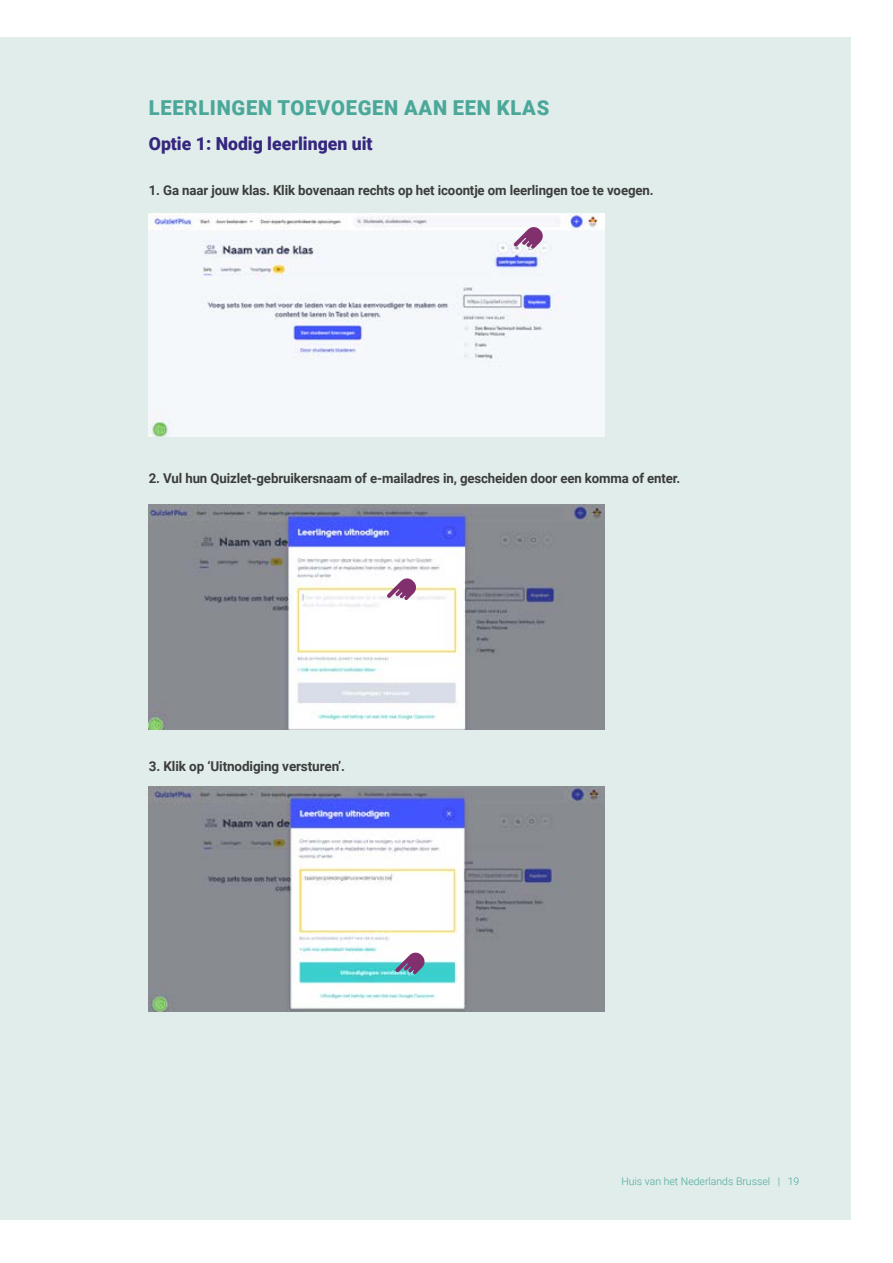
<style>
.page{position:relative;width:893px;height:1263px;background:#fff}
.page>*{position:absolute;margin:0;border:0;box-sizing:border-box;transform-origin:0 0}
.t1{font:900 20.55px "Roboto";letter-spacing:.035em;color:#4ba799}
.t2{font:900 18px "Roboto";color:#36277e}
.t3{font:700 13.5px "Roboto";letter-spacing:-.01em;color:#3c3c3b}
.t4{font:300 10.5px "Roboto";color:#4ba799}
</style>
<div class="page">
<div style="left:0;top:38px;width:850px;height:1182px;background:#e0edeb"></div>
<img style="left:149px;top:213px;width:455px;height:224px">
<img style="left:149px;top:504px;width:455px;height:225px">
<img style="left:149px;top:787px;width:455px;height:224px">
<svg style="left:387px;top:578px;width:29px;height:22px"></svg>
<svg style="left:395px;top:952px;width:30px;height:22px"></svg>
<svg style="left:514px;top:227px;width:29px;height:22px"></svg>
<h1 class="t1" style="left:149px;top:93px;width:402px">LEERLINGEN TOEVOEGEN AAN EEN KLAS</h1>
<h2 class="t2" style="left:149px;top:131px;width:225px">Optie 1: Nodig leerlingen uit</h2>
<p class="t3" style="left:149px;top:180px;width:506px">1. Ga naar jouw klas. Klik bovenaan rechts op het icoontje om leerlingen toe te voegen.</p>
<p class="t3" style="left:149px;top:468px;width:533px">2. Vul hun Quizlet-gebruikersnaam of e-mailadres in, gescheiden door een komma of enter.</p>
<p class="t3" style="left:149px;top:756px;width:198px">3. Klik op ‘Uitnodiging versturen’.</p>
<p class="t4" style="left:621px;top:1174px;width:179px">Huis van het Nederlands Brussel | 19</p>
</div>
